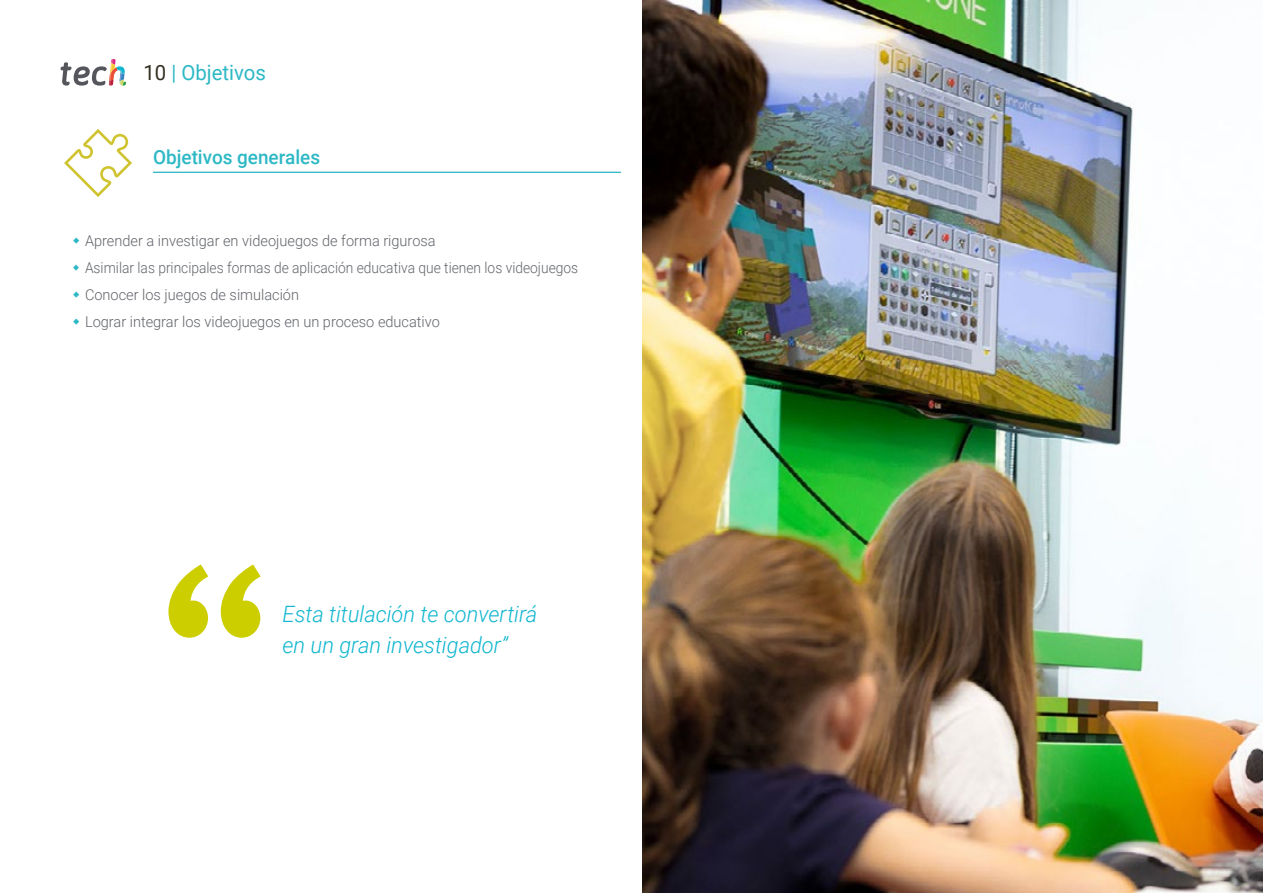
<style>
.page{position:relative;width:1263px;height:893px;background:#fff}
.page>*{position:absolute;margin:0;border:0;box-sizing:border-box;transform-origin:0 0}
.t1{font:italic 300 22.5px/31.5px "Roboto";color:#0fb6cf}
.t2{font:21px "Roboto";color:#2db8c5}
.t3{font:500 19.5px "Roboto";color:#2db8c5}
.t4{font:300 15px/26.7px "Roboto";color:#61646a}
.s1{color:#312e20}
</style>
<div class="page">
<hr style="left:153px;top:172px;width:468px;height:1px;background:#2db8c5">
<svg style="left:64px;top:129px;width:68px;height:68px"></svg>
<img style="left:642px;top:0;width:621px;height:893px">
<svg style="left:61px;top:59px;width:65px;height:27px"></svg>
<svg style="left:168px;top:564px;width:93px;height:74px"></svg>
<h2 class="t2" style="left:144px;top:57px;width:124px"><span class="s1">10</span> | Objetivos</h2>
<h3 class="t3" style="left:153px;top:143px;width:169px">Objetivos generales</h3>
<p class="t4" style="left:85px;top:227px;width:495px">Aprender a investigar en videojuegos de forma rigurosa<br>Asimilar las principales formas de aplicación educativa que tienen los videojuegos Conocer los juegos de simulación<br>Lograr integrar los videojuegos en un proceso educativo</p>
<h1 class="t1" style="left:283px;top:597px;width:256px">Esta titulación te convertirá en un gran investigador”</h1>
</div>
